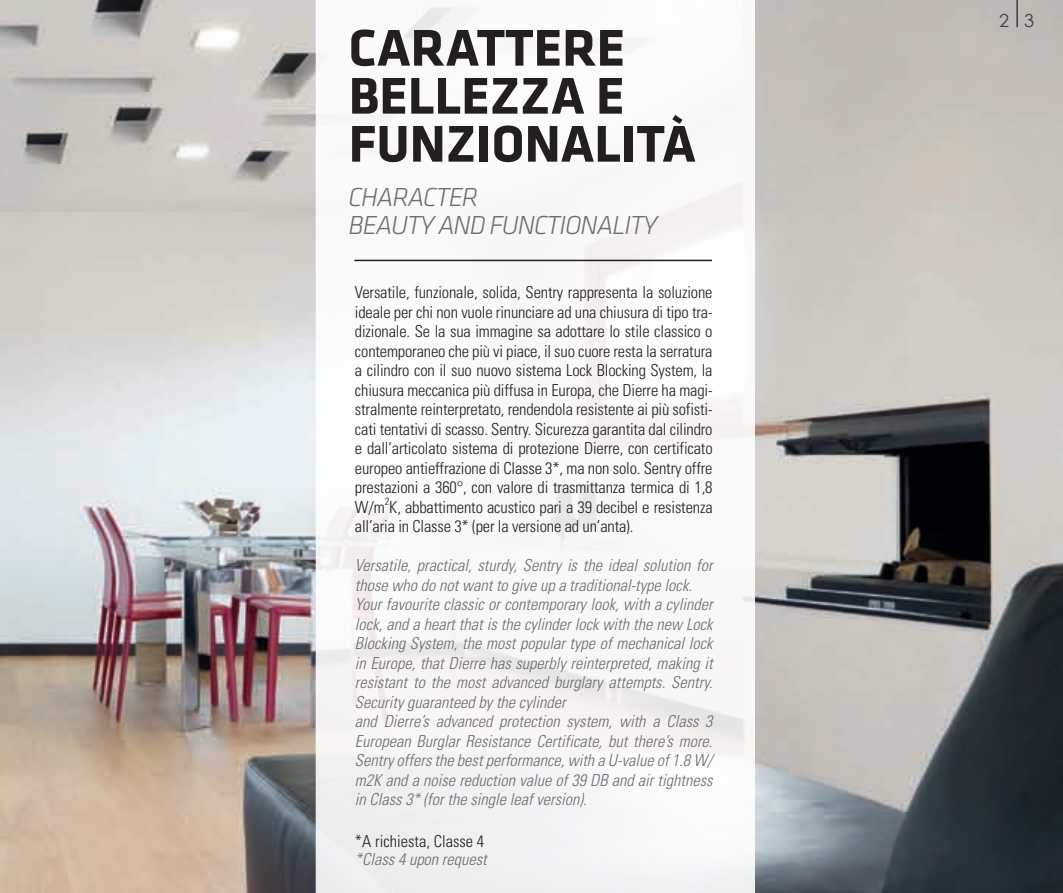
<style>
.page{position:relative;width:1063px;height:893px;background:#fff}
.page>*{position:absolute;margin:0;border:0;box-sizing:border-box;transform-origin:0 0}
.t1{font:700 53.55px/48px "Klavika";color:#231f20}
.t2{font:italic 300 27px/28.5px "Klavika";letter-spacing:-.04em;color:#6c6d70}
.t3{font:18px "Century Gothic";color:#3e3e3f}
.t4{font:300 condensed 16.5px/19.5px "Univers";letter-spacing:-.01em;color:#231f20;text-align:justify}
.t5{font:italic 300 condensed 16.5px/19.5px "Univers";color:#6c6d70}
.t6{font:300 condensed 10.5px "Univers";color:#231f20}
</style>
<div class="page">
<img style="left:0;top:0;width:1063px;height:893px">
<svg style="left:316px;top:0;width:439px;height:893px"></svg>
<hr style="left:354px;top:260px;width:358px;height:1px;background:#231f20">
<hr style="left:1016px;top:0;width:2px;height:27px;background:#3e3e3f">
<h1 class="t1" style="left:349px;top:25px;width:349px">CARATTERE<br>BELLEZZA E<br>FUNZIONALITÀ</h1>
<h2 class="t2" style="left:349px;top:182px;width:310px">CHARACTER<br>BEAUTY AND FUNCTIONALITY</h2>
<p class="t4" style="left:355px;top:283px;width:359px">Versatile, funzionale, solida, Sentry rappresenta la soluzione ideale per chi non vuole rinunciare ad una chiusura di tipo tra&shy;dizionale. Se la sua immagine sa adottare lo stile classico o contemporaneo che più vi piace, il suo cuore resta la serratura a cilindro con il suo nuovo sistema Lock Blocking System, la chiusura meccanica più diffusa in Europa, che Dierre ha magi&shy;stralmente reinterpretato, rendendola resistente ai più sofisti&shy;cati tentativi di scasso. Sentry. Sicurezza garantita dal cilindro e dall’articolato sistema di protezione Dierre, con certificato europeo antieffrazione di Classe 3*, ma non solo. Sentry offre prestazioni a 360°, con valore di trasmittanza termica di 1,8<br>W/m K, abbattimento acustico pari a 39 decibel e resistenza</p>
<p class="t6" style="left:385px;top:495px;width:6px">2</p>
<p class="t4" style="left:355px;top:517px;width:280px">all’aria in Classe 3* (per la versione ad un’anta).</p>
<p class="t5" style="left:355px;top:556px;width:359px">Versatile, practical, sturdy, Sentry is the ideal solution for those who do not want to give up a traditional-type lock.<br>Your favourite classic or contemporary look, with a cylinder lock, and a heart that is the cylinder lock with the new Lock Blocking System, the most popular type of mechanical lock in Europe, that Dierre has superbly reinterpreted, making it resistant to the most advanced burglary attempts. Sentry.<br>Security guaranteed by the cylinder<br>and Dierre’s advanced protection system, with a Class 3<br>European Burglar Resistance Certificate, but there’s more.<br>Sentry offers the best performance, with a U-value of 1.8 W/ m2K and a noise reduction value of 39 DB and air tightness in Class 3* (for the single leaf version).</p>
<p class="t4" style="left:355px;top:831px;width:131px">*A richiesta, Classe 4</p>
<p class="t5" style="left:355px;top:849px;width:133px">*Class 4 upon request</p>
<p class="t3" style="left:999px;top:10px;width:11px">2</p>
<p class="t3" style="left:1024px;top:10px;width:11px">3</p>
</div>
